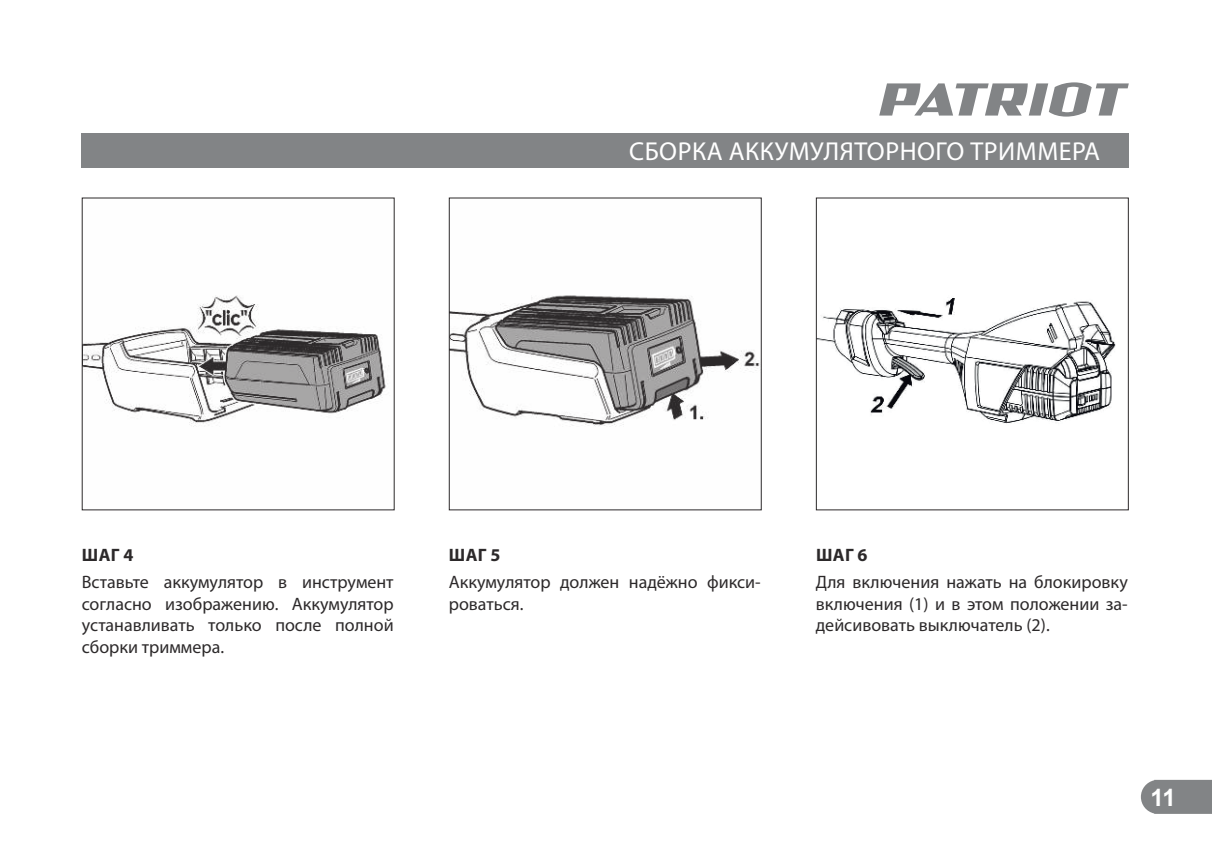
<style>
.page{position:relative;width:1212px;height:860px;background:#fff}
.page>*{position:absolute;margin:0;border:0;box-sizing:border-box;transform-origin:0 0}
.t1{font:26px "Myriad Pro";letter-spacing:.02em;color:#fff}
.t2{font:700 24px "Arial";color:#fff}
.t3{font:18px/21.6px "Myriad Pro";color:#2c292a;text-align:justify}
.t4{font:700 18px "Myriad Pro";letter-spacing:.02em;color:#2c292a}
</style>
<div class="page">
<svg style="left:1140px;top:780px;width:71px;height:34px;background:#8a8c8e"></svg>
<svg style="left:879px;top:82px;width:249px;height:35px"></svg>
<div style="left:82px;top:133px;width:1046px;height:34px;background:#828486"></div>
<img style="left:84px;top:295px;width:302px;height:132px">
<img style="left:451px;top:295px;width:308px;height:132px">
<img style="left:817px;top:298px;width:299px;height:126px">
<h1 class="t1" style="left:629px;top:139px;width:472px">СБОРКА АККУМУЛЯТОРНОГО ТРИММЕРА</h1>
<p class="t4" style="left:82px;top:546px;width:53px">ШАГ 4</p>
<p class="t3" style="left:82px;top:572px;width:313px">Вставьте аккумулятор в инструмент согласно изображению. Аккумулятор устанавливать только после полной сборки триммера.</p>
<p class="t4" style="left:449px;top:546px;width:53px">ШАГ 5</p>
<p class="t3" style="left:449px;top:572px;width:313px">Аккумулятор должен надёжно фикси&shy;роваться.</p>
<p class="t4" style="left:816px;top:546px;width:53px">ШАГ 6</p>
<p class="t3" style="left:815px;top:572px;width:313px">Для включения нажать на блокировку включения (1) и в этом положении за&shy;дейсивовать выключатель (2).</p>
<h2 class="t2" style="left:1150px;top:783px;width:27px">11</h2>
</div>
